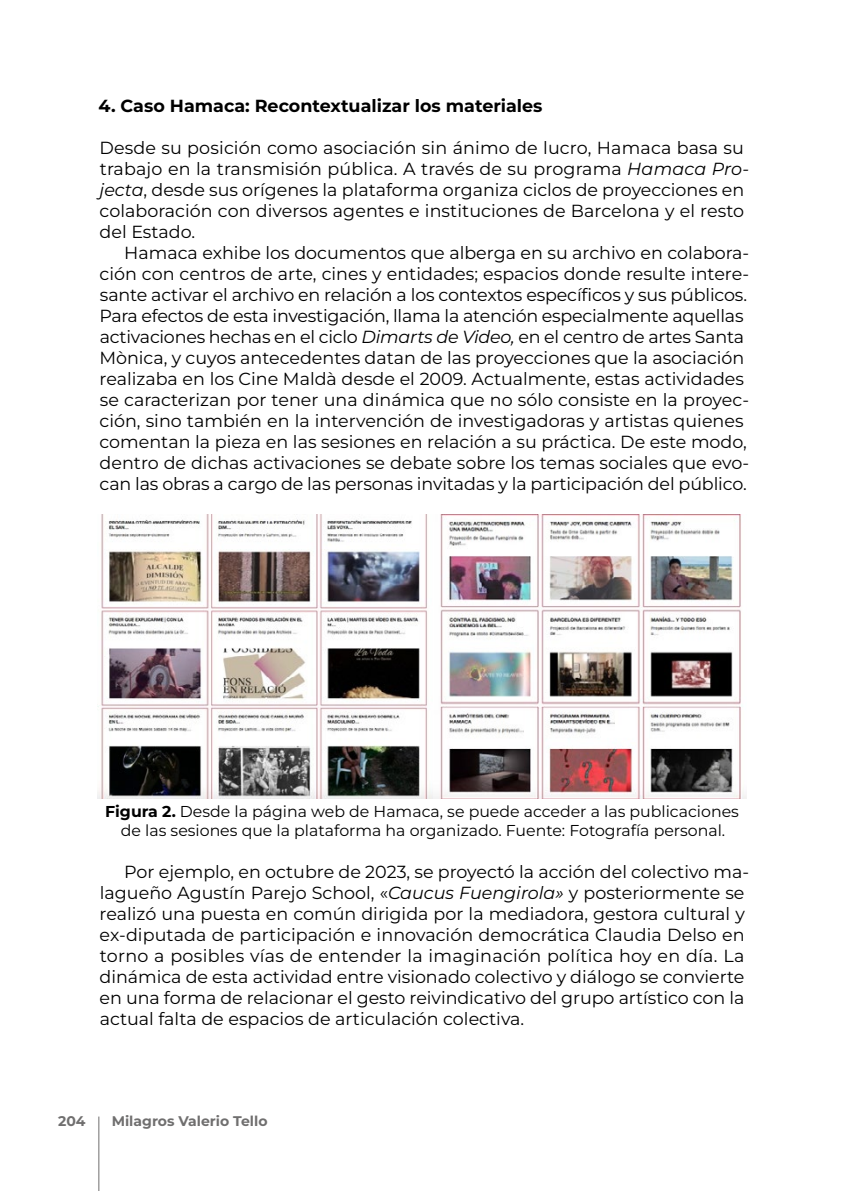
<style>
.page{position:relative;width:844px;height:1191px;background:#fff}
.page>*{position:absolute;margin:0;border:0;box-sizing:border-box;transform-origin:0 0}
.t1{font:17.5px/21px "Montserrat";color:#000}
.t2{font:700 17.5px "Montserrat";color:#000}
.t3{font:15.75px/18.9px "Montserrat";color:#000;text-align:center}
.t4{font:700 14px "Montserrat";color:#706f6f}
.s1{font-style:italic}
.s2{font-weight:700}
</style>
<div class="page">
<hr style="left:98px;top:1116px;width:1px;height:75px;background:#706f6f">
<img style="left:97px;top:514px;width:649px;height:284px">
<p class="t2" style="left:99px;top:94px;width:445px">4. Caso Hamaca: Recontextualizar los materiales</p>
<p class="t1" style="left:99px;top:136px;width:651px">Desde su posición como asociación sin ánimo de lucro, Hamaca basa su trabajo en la transmisión pública. A través de su programa <span class="s1">Hamaca Pro&shy;jecta</span>, desde sus orígenes la plataforma organiza ciclos de proyecciones en colaboración con diversos agentes e instituciones de Barcelona y el resto del Estado.</p>
<p class="t1" style="left:99px;top:241px;width:651px;text-indent:25px">Hamaca exhibe los documentos que alberga en su archivo en colabora&shy;ción con centros de arte, cines y entidades; espacios donde resulte intere&shy;sante activar el archivo en relación a los contextos específicos y sus públicos.<br>Para efectos de esta investigación, llama la atención especialmente aquellas activaciones hechas en el ciclo <span class="s1">Dimarts de Video,</span> en el centro de artes Santa Mònica, y cuyos antecedentes datan de las proyecciones que la asociación realizaba en los Cine Maldà desde el 2009. Actualmente, estas actividades se caracterizan por tener una dinámica que no sólo consiste en la proyec&shy;ción, sino también en la intervención de investigadoras y artistas quienes comentan la pieza en las sesiones en relación a su práctica. De este modo, dentro de dichas activaciones se debate sobre los temas sociales que evo&shy;can las obras a cargo de las personas invitadas y la participación del público.</p>
<p class="t3" style="left:105px;top:801px;width:635px"><span class="s2">Figura 2.</span> Desde la página web de Hamaca, se puede acceder a las publicaciones de las sesiones que la plataforma ha organizado. Fuente: Fotografía personal.</p>
<p class="t1" style="left:100px;top:861px;width:650px;text-indent:25px">Por ejemplo, en octubre de 2023, se proyectó la acción del colectivo ma&shy;lagueño Agustín Parejo School, «<span class="s1">Caucus Fuengirola»</span> y posteriormente se realizó una puesta en común dirigida por la mediadora, gestora cultural y ex-diputada de participación e innovación democrática Claudia Delso en torno a posibles vías de entender la imaginación política hoy en día. La dinámica de esta actividad entre visionado colectivo y diálogo se convierte en una forma de relacionar el gesto reivindicativo del grupo artístico con la actual falta de espacios de articulación colectiva.</p>
<p class="t4" style="left:58px;top:1112px;width:29px">204</p>
<p class="t4" style="left:112px;top:1112px;width:157px">Milagros Valerio Tello</p>
</div>
